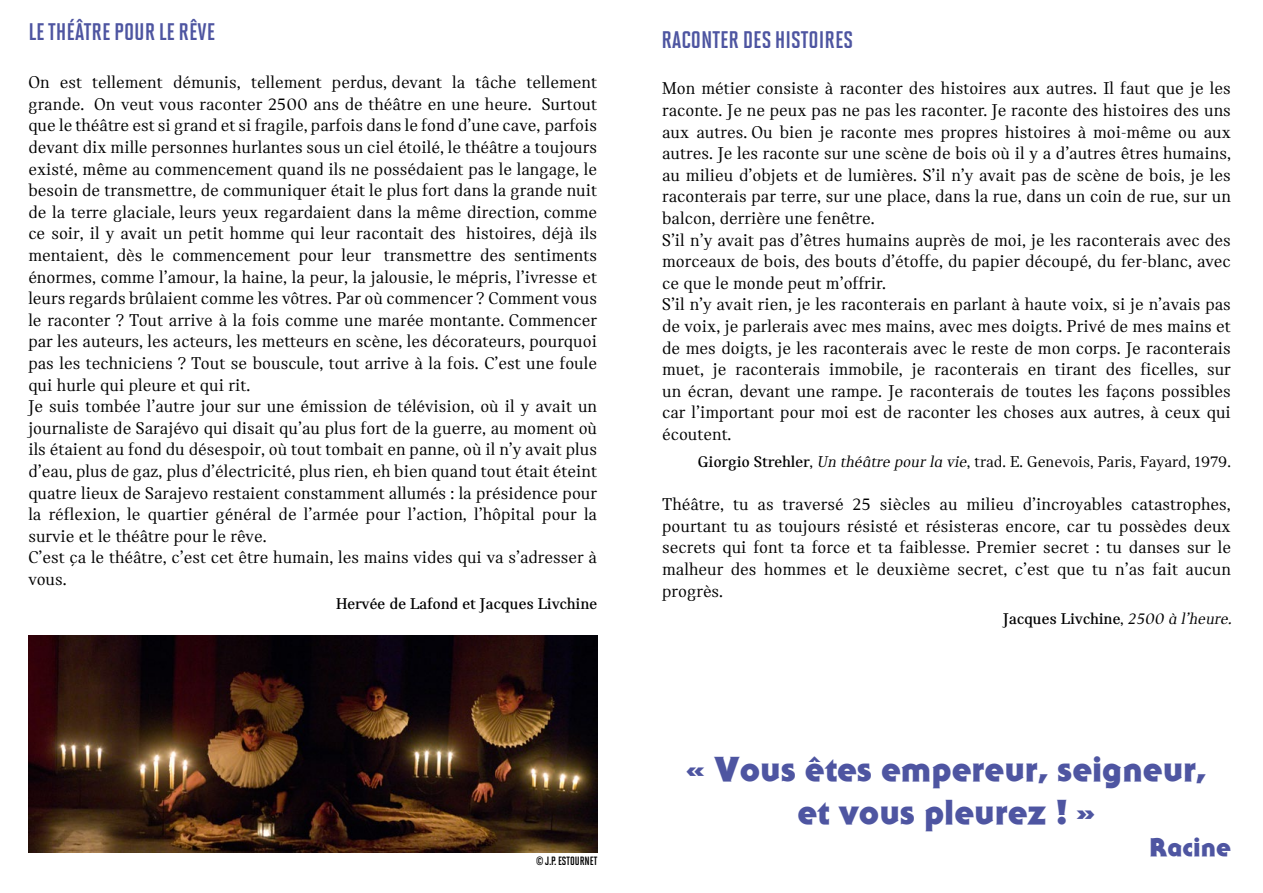
<style>
.page{position:relative;width:1263px;height:893px;background:#fff}
.page>*{position:absolute;margin:0;border:0;box-sizing:border-box;transform-origin:0 0}
.t1{font:36px/43.2px "Serif Gothic Hvy ITCTT Black";color:#4e55a1;text-align:center}
.t2{font:27px "Serif Gothic Hvy ITCTT Black";color:#4e55a1}
.t3{font:24px "Solano Gothic MVB Bd Cap";color:#4e55a1}
.t4{font:18px/21.6px "Catalog";color:#000}
.t5{font:16.5px "Catalog";color:#000}
.t6{font:700 16.5px "Catalog";color:#000}
.t7{font:12px "Solano Gothic MVB Bd Cap";color:#000;scale:.93 1}
.s1{font-weight:700}
.s2{font-style:italic}
.s3{font-weight:400}
.s4{font-weight:400;font-style:italic}
</style>
<div class="page">
<img style="left:28px;top:636px;width:569px;height:216px">
<h3 class="t3" style="left:28px;top:19px;width:188px">LE THÉÂTRE POUR LE RÊVE</h3>
<p class="t4" style="left:28px;top:71px;width:570px">On est tellement démunis, tellement perdus, devant la tâche tellement grande. On veut vous raconter 2500 ans de théâtre en une heure. Surtout que le théâtre est si grand et si fragile, parfois dans le fond d’une cave, parfois devant dix mille personnes hurlantes sous un ciel étoilé, le théâtre a toujours existé, même au commencement quand ils ne possédaient pas le langage, le besoin de transmettre, de communiquer était le plus fort dans la grande nuit de la terre glaciale, leurs yeux regardaient dans la même direction, comme ce soir, il y avait un petit homme qui leur racontait des histoires, déjà ils mentaient, dès le commencement pour leur transmettre des sentiments énormes, comme l’amour, la haine, la peur, la jalousie, le mépris, l’ivresse et leurs regards brûlaient comme les vôtres. Par où commencer ? Comment vous le raconter ? Tout arrive à la fois comme une marée montante. Commencer par les auteurs, les acteurs, les metteurs en scène, les décorateurs, pourquoi pas les techniciens ? Tout se bouscule, tout arrive à la fois. C’est une foule qui hurle qui pleure et qui rit.<br>Je suis tombée l’autre jour sur une émission de télévision, où il y avait un journaliste de Sarajévo qui disait qu’au plus fort de la guerre, au moment où ils étaient au fond du désespoir, où tout tombait en panne, où il n’y avait plus d’eau, plus de gaz, plus d’électricité, plus rien, eh bien quand tout était éteint quatre lieux de Sarajevo restaient constamment allumés : la présidence pour la réflexion, le quartier général de l’armée pour l’action, l’hôpital pour la survie et le théâtre pour le rêve.<br>C’est ça le théâtre, c’est cet être humain, les mains vides qui va s’adresser à vous.</p>
<p class="t6" style="left:336px;top:595px;width:263px">Hervée de Lafond et Jacques Livchine</p>
<p class="t7" style="left:536px;top:854px;width:67px">© J.P. ESTOURNET</p>
<h3 class="t3" style="left:662px;top:27px;width:193px">RACONTER DES HISTOIRES</h3>
<p class="t4" style="left:662px;top:78px;width:570px">Mon métier consiste à raconter des histoires aux autres. Il faut que je les raconte. Je ne peux pas ne pas les raconter. Je raconte des histoires des uns aux autres. Ou bien je raconte mes propres histoires à moi-même ou aux autres. Je les raconte sur une scène de bois où il y a d’autres êtres humains, au milieu d’objets et de lumières. S’il n’y avait pas de scène de bois, je les raconterais par terre, sur une place, dans la rue, dans un coin de rue, sur un balcon, derrière une fenêtre.<br>S’il n’y avait pas d’êtres humains auprès de moi, je les raconterais avec des morceaux de bois, des bouts d’étoffe, du papier découpé, du fer-blanc, avec ce que le monde peut m’offrir.<br>S’il n’y avait rien, je les raconterais en parlant à haute voix, si je n’avais pas de voix, je parlerais avec mes mains, avec mes doigts. Privé de mes mains et de mes doigts, je les raconterais avec le reste de mon corps. Je raconterais muet, je raconterais immobile, je raconterais en tirant des ficelles, sur un écran, devant une rampe. Je raconterais de toutes les façons possibles car l’important pour moi est de raconter les choses aux autres, à ceux qui écoutent.</p>
<p class="t5" style="left:698px;top:452px;width:534px"><span class="s1">Giorgio Strehler</span>, <span class="s2">Un théâtre pour la vie</span>, trad. E. Genevois, Paris, Fayard, 1979.</p>
<p class="t4" style="left:662px;top:493px;width:570px;text-align:justify">Théâtre, tu as traversé 25 siècles au milieu d’incroyables catastrophes, pourtant tu as toujours résisté et résisteras encore, car tu possèdes deux secrets qui font ta force et ta faiblesse. Premier secret : tu danses sur le malheur des hommes et le deuxième secret, c’est que tu n’as fait aucun progrès.</p>
<p class="t6" style="left:1003px;top:609px;width:230px">Jacques Livchine<span class="s3">,</span> <span class="s4">2500 à l’heure.</span></p>
<h1 class="t1" style="left:686px;top:747px;width:522px">« Vous êtes empereur, seigneur, et vous pleurez ! »</h1>
<h2 class="t2" style="left:1149px;top:832px;width:83px">Racine</h2>
</div>
